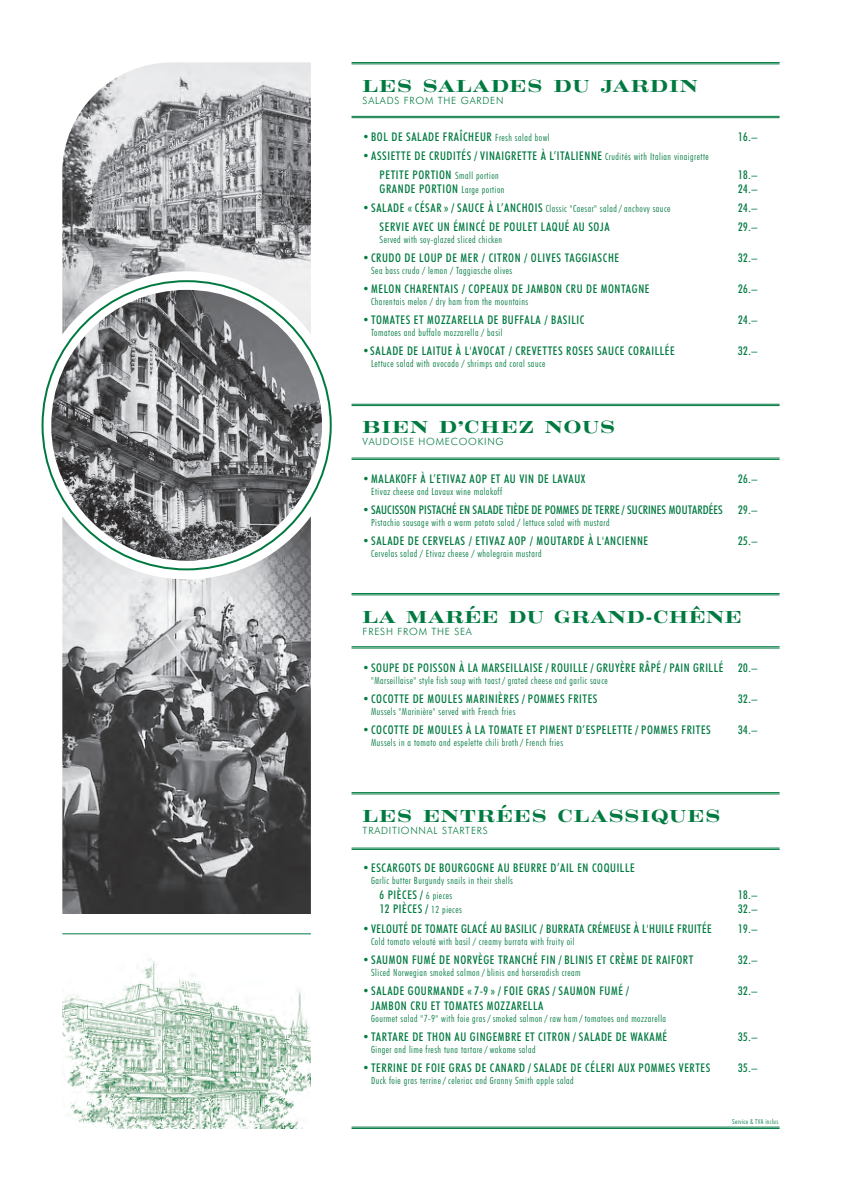
<style>
.page{position:relative;width:842px;height:1191px;background:#fff}
.page>*{position:absolute;margin:0;border:0;box-sizing:border-box;transform-origin:0 0}
.t1{font:700 18px "Craw Mod URW";letter-spacing:.075em;color:#007a40}
.t2{font:700 18px "Craw Mod URW";letter-spacing:.05em;color:#007a40}
.t3{font:500 condensed 12px/19px "Futura BT";letter-spacing:.05em;color:#007a40}
.t4{font:500 condensed 12px "Futura BT";letter-spacing:.01em;color:#007a40}
.t5{font:500 condensed 12px "Futura BT";letter-spacing:.03em;color:#007a40}
.t6{font:300 condensed 10px "Futura BT";letter-spacing:.05em;color:#007a40}
.t7{font:300 10px "Futura BT";letter-spacing:.075em;color:#007a40}
.t8{font:300 condensed 7px "Futura BT";letter-spacing:.05em;color:#007a40}
.s1{font-weight:300;font-size:10px}
.s2{font-weight:500;font-size:12px}
</style>
<div class="page">
<img style="left:62px;top:62px;width:249px;height:272px">
<img style="left:62px;top:516px;width:249px;height:398px">
<img style="left:62px;top:959px;width:249px;height:169px">
<img style="left:51px;top:290px;width:271px;height:270px;border-radius:135px">
<hr style="left:351px;top:1128px;width:429px;height:1px;background:#007a40">
<hr style="left:351px;top:1126px;width:429px;height:1px;background:#007a40">
<hr style="left:62px;top:933px;width:249px;height:1px;background:#007a40">
<hr style="left:351px;top:62px;width:429px;height:1px;background:#007a40">
<hr style="left:351px;top:63px;width:429px;height:1px;background:#007a40">
<hr style="left:351px;top:593px;width:429px;height:1px;background:#007a40">
<hr style="left:351px;top:594px;width:429px;height:1px;background:#007a40">
<hr style="left:351px;top:792px;width:429px;height:1px;background:#007a40">
<hr style="left:351px;top:793px;width:429px;height:1px;background:#007a40">
<hr style="left:351px;top:404px;width:429px;height:1px;background:#007a40">
<hr style="left:351px;top:405px;width:429px;height:1px;background:#007a40">
<hr style="left:351px;top:117px;width:429px;height:1px;background:#007a40">
<hr style="left:351px;top:116px;width:429px;height:1px;background:#007a40">
<hr style="left:351px;top:648px;width:429px;height:1px;background:#007a40">
<hr style="left:351px;top:646px;width:429px;height:1px;background:#007a40">
<hr style="left:351px;top:849px;width:429px;height:1px;background:#007a40">
<hr style="left:351px;top:847px;width:429px;height:1px;background:#007a40">
<hr style="left:351px;top:459px;width:429px;height:1px;background:#007a40">
<hr style="left:351px;top:457px;width:429px;height:1px;background:#007a40">
<h1 class="t1" style="left:363px;top:74px;width:336px">LES SALADES DU JARDIN</h1>
<p class="t7" style="left:363px;top:94px;width:142px">SALADS FROM THE GARDEN</p>
<p class="t3" style="left:363px;top:127px;width:188px">•BOL DE SALADE FRAÎCHEUR <span class="s1">Fresh salad bowl</span></p>
<p class="t3" style="left:738px;top:127px;width:21px">16.–</p>
<p class="t3" style="left:380px;top:146px;width:331px;text-indent:-17px">•ASSIETTE DE CRUDITÉS / VINAIGRETTE À L’ITALIENNE <span class="s1">Crudités with Italian vinaigrette<br></span>PETITE PORTION <span class="s1">Small portion</span></p>
<p class="t3" style="left:738px;top:165px;width:21px">18.–</p>
<p class="t3" style="left:380px;top:179px;width:126px">GRANDE PORTION <span class="s1">Large portion</span></p>
<p class="t3" style="left:738px;top:179px;width:21px">24.–</p>
<p class="t6" style="left:363px;top:203px;width:309px"><span class="s2">•SALADE « CÉSAR » / SAUCE À L’ANCHOIS</span> Classic "Caesar" salad / anchovy sauce</p>
<p class="t3" style="left:738px;top:198px;width:21px">24.–</p>
<p class="t3" style="left:380px;top:217px;width:231px">SERVIE AVEC UN ÉMINCÉ DE POULET LAQUÉ AU SOJA</p>
<p class="t3" style="left:738px;top:217px;width:21px">29.–</p>
<p class="t6" style="left:380px;top:234px;width:124px">Served with soy-glazed sliced chicken</p>
<p class="t3" style="left:363px;top:248px;width:258px">•CRUDO DE LOUP DE MER / CITRON / OLIVES TAGGIASCHE</p>
<p class="t3" style="left:738px;top:248px;width:21px">32.–</p>
<p class="t6" style="left:371px;top:265px;width:143px">Sea bass crudo / lemon / Taggiasche olives</p>
<p class="t3" style="left:363px;top:279px;width:288px">•MELON CHARENTAIS / COPEAUX DE JAMBON CRU DE MONTAGNE</p>
<p class="t3" style="left:738px;top:279px;width:21px">26.–</p>
<p class="t6" style="left:371px;top:296px;width:159px">Charentais melon / dry ham from the mountains</p>
<p class="t3" style="left:363px;top:310px;width:223px">•TOMATES ET MOZZARELLA DE BUFFALA / BASILIC</p>
<p class="t3" style="left:738px;top:310px;width:21px">24.–</p>
<p class="t6" style="left:371px;top:327px;width:133px">Tomatoes and buffalo mozzarella / basil</p>
<p class="t3" style="left:363px;top:341px;width:314px">•SALADE DE LAITUE À L'AVOCAT / CREVETTES ROSES SAUCE CORAILLÉE</p>
<p class="t3" style="left:738px;top:341px;width:21px">32.–</p>
<p class="t6" style="left:371px;top:358px;width:176px">Lettuce salad with avocado / shrimps and coral sauce</p>
<h1 class="t1" style="left:363px;top:416px;width:254px">BIEN D’CHEZ NOUS</h1>
<p class="t7" style="left:363px;top:436px;width:143px">VAUDOISE HOMECOOKING</p>
<p class="t3" style="left:363px;top:469px;width:224px">•MALAKOFF À L’ETIVAZ AOP ET AU VIN DE LAVAUX</p>
<p class="t3" style="left:738px;top:469px;width:21px">26.–</p>
<p class="t6" style="left:371px;top:485px;width:132px">Etivaz cheese and Lavaux wine malakoff</p>
<p class="t4" style="left:363px;top:502px;width:362px">•SAUCISSON PISTACHÉ EN SALADE TIÈDE DE POMMES DE TERRE/ SUCRINES MOUTARDÉES</p>
<p class="t3" style="left:738px;top:500px;width:21px">29.–</p>
<p class="t6" style="left:371px;top:516px;width:240px">Pistachio sausage with a warm potato salad / lettuce salad with mustard</p>
<p class="t3" style="left:363px;top:531px;width:287px">•SALADE DE CERVELAS / ETIVAZ AOP / MOUTARDE À L'ANCIENNE</p>
<p class="t3" style="left:738px;top:531px;width:21px">25.–</p>
<p class="t6" style="left:371px;top:547px;width:172px">Cervelas salad / Etivaz cheese / wholegrain mustard</p>
<h1 class="t2" style="left:363px;top:605px;width:380px">LA MARÉE DU GRAND-CHÊNE</h1>
<p class="t7" style="left:363px;top:625px;width:111px">FRESH FROM THE SEA</p>
<p class="t3" style="left:363px;top:657px;width:396px">•SOUPE DE POISSON À LA MARSEILLAISE / ROUILLE / GRUYÈRE RÂPÉ / PAIN GRILLÉ 20.–</p>
<p class="t6" style="left:371px;top:674px;width:238px">"Marseillaise" style fish soup with toast / grated cheese and garlic sauce</p>
<p class="t3" style="left:363px;top:688px;width:236px">•COCOTTE DE MOULES MARINIÈRES / POMMES FRITES</p>
<p class="t3" style="left:738px;top:688px;width:21px">32.–</p>
<p class="t6" style="left:371px;top:705px;width:146px">Mussels "Marinière" served with French fries</p>
<p class="t3" style="left:363px;top:719px;width:350px">•COCOTTE DE MOULES À LA TOMATE ET PIMENT D’ESPELETTE / POMMES FRITES</p>
<p class="t3" style="left:738px;top:719px;width:21px">34.–</p>
<p class="t6" style="left:371px;top:736px;width:193px">Mussels in a tomato and espelette chili broth / French fries</p>
<h1 class="t1" style="left:363px;top:804px;width:359px">LES ENTRÉES CLASSIQUES</h1>
<p class="t7" style="left:363px;top:824px;width:127px">TRADITIONNAL STARTERS</p>
<p class="t3" style="left:363px;top:858px;width:274px">•ESCARGOTS DE BOURGOGNE AU BEURRE D’AIL EN COQUILLE</p>
<p class="t6" style="left:371px;top:874px;width:143px">Garlic butter Burgundy snails in their shells</p>
<p class="t3" style="left:380px;top:885px;width:74px">6 PIÈCES / <span class="s1">6 pieces</span></p>
<p class="t3" style="left:738px;top:885px;width:21px">18.–</p>
<p class="t3" style="left:380px;top:899px;width:84px">12 PIÈCES / <span class="s1">12 pieces</span></p>
<p class="t3" style="left:738px;top:899px;width:21px">32.–</p>
<p class="t5" style="left:363px;top:921px;width:350px">•VELOUTÉ DE TOMATE GLACÉ AU BASILIC / BURRATA CRÉMEUSE À L'HUILE FRUITÉE</p>
<p class="t3" style="left:738px;top:919px;width:21px">19.–</p>
<p class="t6" style="left:371px;top:935px;width:205px">Cold tomato velouté with basil / creamy burrata with fruity oil</p>
<p class="t3" style="left:363px;top:950px;width:332px">•SAUMON FUMÉ DE NORVÈGE TRANCHÉ FIN / BLINIS ET CRÈME DE RAIFORT</p>
<p class="t3" style="left:738px;top:950px;width:21px">32.–</p>
<p class="t6" style="left:371px;top:966px;width:211px">Sliced Norwegian smoked salmon / blinis and horseradish cream</p>
<p class="t3" style="left:363px;top:981px;width:268px">•SALADE GOURMANDE « 7-9 » / FOIE GRAS / SAUMON FUMÉ /</p>
<p class="t3" style="left:738px;top:981px;width:21px">32.–</p>
<p class="t3" style="left:371px;top:996px;width:174px">JAMBON CRU ET TOMATES MOZZARELLA</p>
<p class="t6" style="left:371px;top:1012px;width:296px">Gourmet salad "7-9" with foie gras / smoked salmon / raw ham / tomatoes and mozzarella</p>
<p class="t3" style="left:363px;top:1027px;width:306px">•TARTARE DE THON AU GINGEMBRE ET CITRON / SALADE DE WAKAMÉ</p>
<p class="t3" style="left:738px;top:1027px;width:21px">35.–</p>
<p class="t6" style="left:371px;top:1043px;width:166px">Ginger and lime fresh tuna tartare / wakame salad</p>
<p class="t3" style="left:363px;top:1058px;width:349px">•TERRINE DE FOIE GRAS DE CANARD / SALADE DE CÉLERI AUX POMMES VERTES</p>
<p class="t3" style="left:738px;top:1058px;width:21px">35.–</p>
<p class="t6" style="left:371px;top:1074px;width:204px">Duck foie gras terrine / celeriac and Granny Smith apple salad</p>
<p class="t8" style="left:732px;top:1117px;width:48px">Service &amp; TVA inclus</p>
</div>
